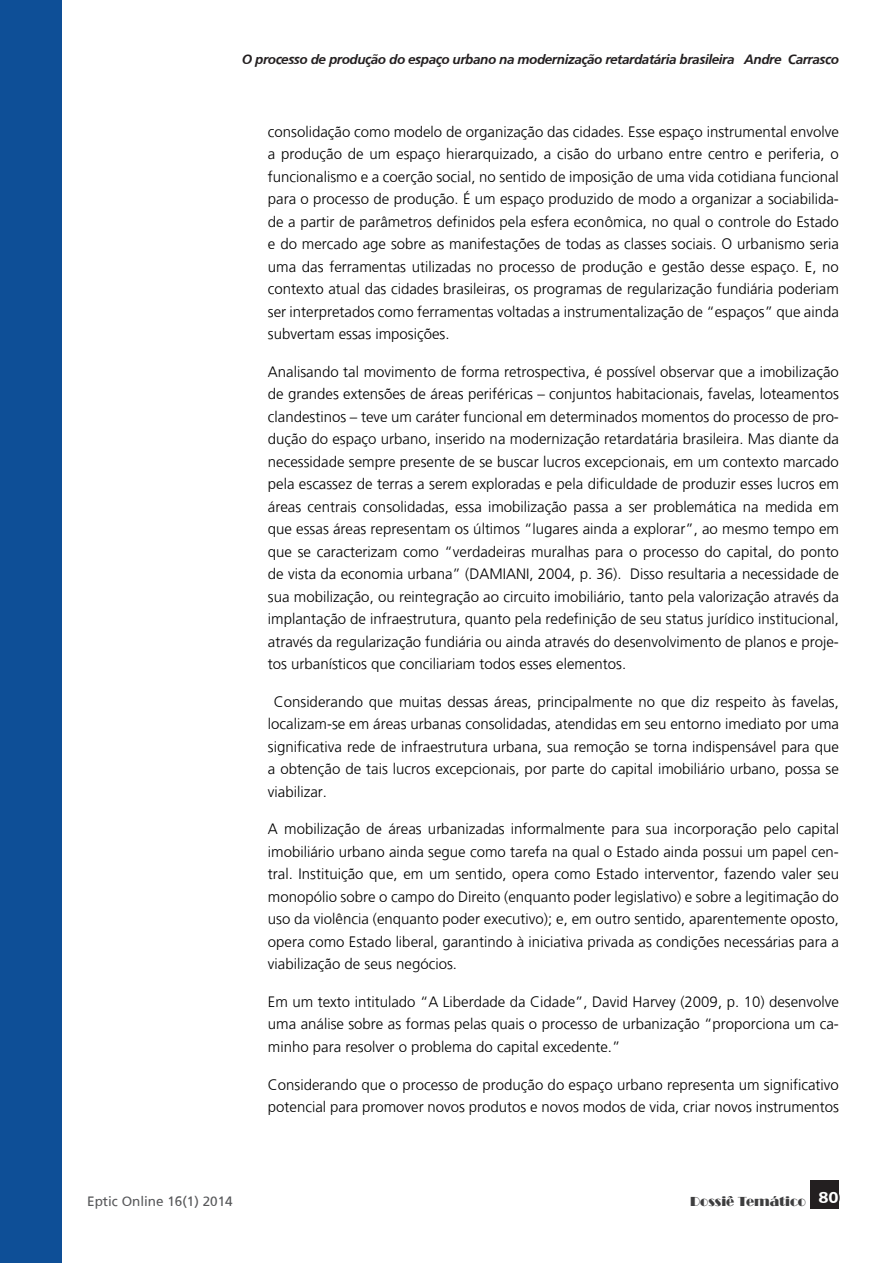
<style>
.page{position:relative;width:893px;height:1263px;background:#fff}
.page>*{position:absolute;margin:0;border:0;box-sizing:border-box;transform-origin:0 0}
.rev_artigo{font:300 15px/22.5px "Frutiger";color:#000;text-align:justify}
.t1{font:italic 700 13.5px "Frutiger";letter-spacing:-.03em;color:#231f20}
.t2{font:13.5px "Frutiger";color:#57585a}
.t3{font:13.5px "Broadway";color:#3e3e3f}
</style>
<div class="page">
<div style="left:811px;top:1180px;width:28px;height:29px;background:#231f20"></div>
<div style="left:0;top:0;width:62px;height:1263px;background:#0e4f97"></div>
<p class="t1" style="left:242px;top:52px;width:599px">O processo de produção do espaço urbano na modernização retardatária brasileira Andre Carrasco</p>
<p class="rev_artigo" style="left:268px;top:120px;width:573px">consolidação como modelo de organização das cidades. Esse espaço instrumental envolve a produção de um espaço hierarquizado, a cisão do urbano entre centro e periferia, o funcionalismo e a coerção social, no sentido de imposição de uma vida cotidiana funcional para o processo de produção. É um espaço produzido de modo a organizar a sociabilida&shy;de a partir de parâmetros definidos pela esfera econômica, no qual o controle do Estado e do mercado age sobre as manifestações de todas as classes sociais. O urbanismo seria uma das ferramentas utilizadas no processo de produção e gestão desse espaço. E, no contexto atual das cidades brasileiras, os programas de regularização fundiária poderiam ser interpretados como ferramentas voltadas a instrumentalização de “espaços” que ainda subvertam essas imposições.</p>
<p class="rev_artigo" style="left:268px;top:360px;width:573px">Analisando tal movimento de forma retrospectiva, é possível observar que a imobilização de grandes extensões de áreas periféricas – conjuntos habitacionais, favelas, loteamentos clandestinos – teve um caráter funcional em determinados momentos do processo de pro&shy;dução do espaço urbano, inserido na modernização retardatária brasileira. Mas diante da necessidade sempre presente de se buscar lucros excepcionais, em um contexto marcado pela escassez de terras a serem exploradas e pela dificuldade de produzir esses lucros em áreas centrais consolidadas, essa imobilização passa a ser problemática na medida em que essas áreas representam os últimos “lugares ainda a explorar”, ao mesmo tempo em que se caracterizam como “verdadeiras muralhas para o processo do capital, do ponto de vista da economia urbana” (DAMIANI, 2004, p. 36). Disso resultaria a necessidade de sua mobilização, ou reintegração ao circuito imobiliário, tanto pela valorização através da implantação de infraestrutura, quanto pela redefinição de seu status jurídico institucional, através da regularização fundiária ou ainda através do desenvolvimento de planos e proje&shy;tos urbanísticos que conciliariam todos esses elementos.</p>
<p class="rev_artigo" style="left:268px;top:690px;width:573px;text-indent:6px">Considerando que muitas dessas áreas, principalmente no que diz respeito às favelas, localizam-se em áreas urbanas consolidadas, atendidas em seu entorno imediato por uma significativa rede de infraestrutura urbana, sua remoção se torna indispensável para que a obtenção de tais lucros excepcionais, por parte do capital imobiliário urbano, possa se viabilizar.</p>
<p class="rev_artigo" style="left:268px;top:818px;width:573px">A mobilização de áreas urbanizadas informalmente para sua incorporação pelo capital imobiliário urbano ainda segue como tarefa na qual o Estado ainda possui um papel cen&shy;tral. Instituição que, em um sentido, opera como Estado interventor, fazendo valer seu monopólio sobre o campo do Direito (enquanto poder legislativo) e sobre a legitimação do uso da violência (enquanto poder executivo); e, em outro sentido, aparentemente oposto, opera como Estado liberal, garantindo à iniciativa privada as condições necessárias para a viabilização de seus negócios.</p>
<p class="rev_artigo" style="left:268px;top:990px;width:573px">Em um texto intitulado “A Liberdade da Cidade”, David Harvey (2009, p. 10) desenvolve uma análise sobre as formas pelas quais o processo de urbanização “proporciona um ca&shy;minho para resolver o problema do capital excedente.”</p>
<p class="rev_artigo" style="left:268px;top:1073px;width:573px">Considerando que o processo de produção do espaço urbano representa um significativo potencial para promover novos produtos e novos modos de vida, criar novos instrumentos</p>
<p class="t2" style="left:87px;top:1193px;width:147px">Eptic Online 16(1) 2014</p>
<p class="t3" style="left:690px;top:1194px;width:150px">Dossiê Temático <sup>80</sup></p>
</div>
